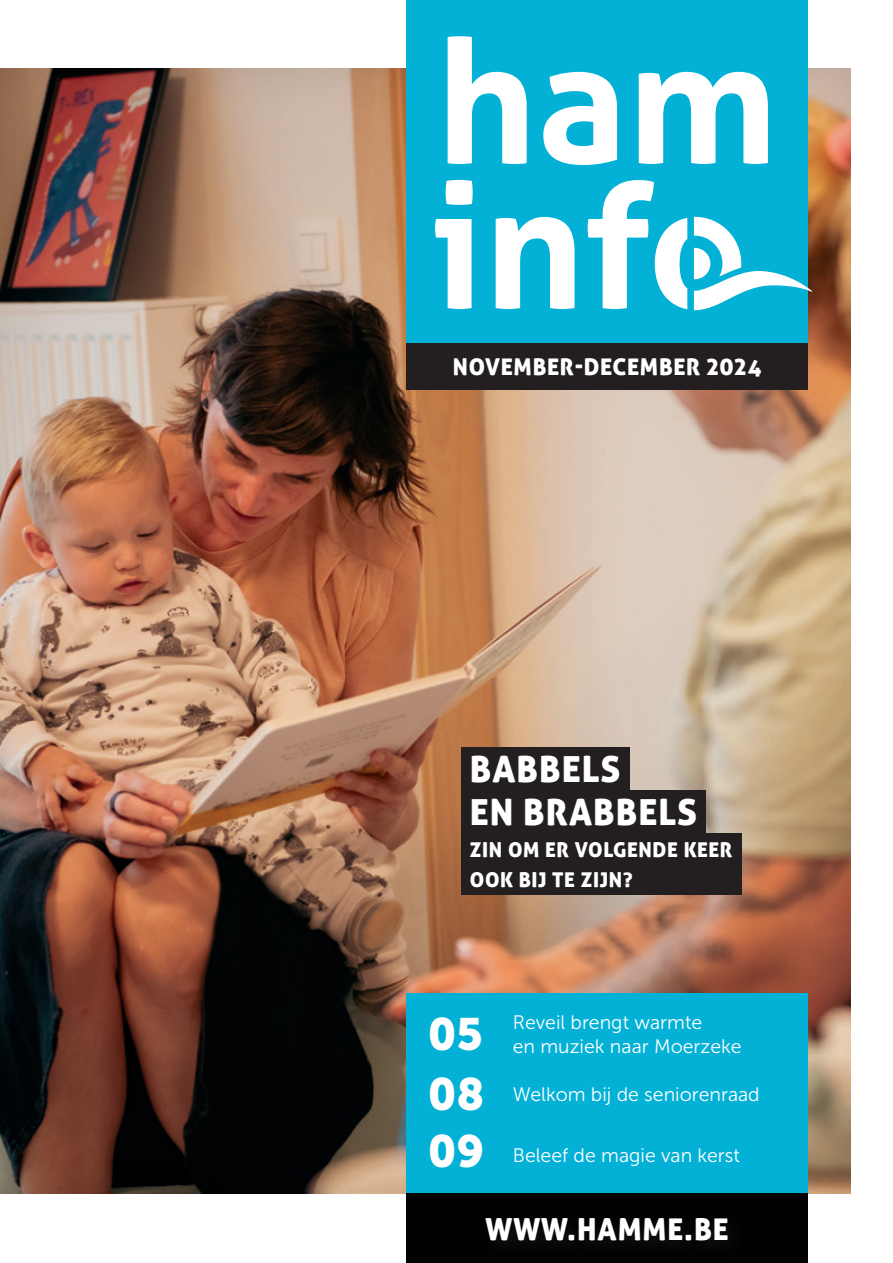
<style>
.page{position:relative;width:893px;height:1263px;background:#fff}
.page>*{position:absolute;margin:0;border:0;box-sizing:border-box;transform-origin:0 0}
.t1{font:45px "Museo Sans 900";color:#fff}
.t2{font:36px "Aller Display";letter-spacing:.03em;color:#fff}
.t3{font:30px "Aller Display";letter-spacing:.03em;color:#fff}
.t4{font:22.95px "Aller Display";letter-spacing:.03em;color:#fff}
.t5{font:20.4px/30px "Aller Display";letter-spacing:.03em;color:#fff}
.t6{font:19.5px/24px "Museo Sans 300";color:#fff}
</style>
<div class="page">
<div style="left:0;top:68px;width:851px;height:1126px;background:#231f20;opacity:.1"></div>
<div style="left:406px;top:0;width:402px;height:343px;background:#03b1d7"></div>
<div style="left:406px;top:993px;width:402px;height:225px;background:#03b1d7"></div>
<div style="left:406px;top:1194px;width:402px;height:69px;background:#000103"></div>
<svg style="left:448px;top:36px;width:79px;height:128px"></svg>
<svg style="left:543px;top:72px;width:74px;height:93px"></svg>
<svg style="left:639px;top:72px;width:129px;height:92px"></svg>
<svg style="left:435px;top:180px;width:38px;height:129px"></svg>
<svg style="left:496px;top:217px;width:78px;height:92px"></svg>
<svg style="left:588px;top:180px;width:99px;height:129px"></svg>
<svg style="left:694px;top:217px;width:118px;height:93px"></svg>
<div style="left:406px;top:343px;width:402px;height:47px;background:#231f20"></div>
<div style="left:461px;top:833px;width:280px;height:62px;background:#231f20"></div>
<div style="left:461px;top:790px;width:245px;height:43px;background:#231f20"></div>
<div style="left:461px;top:747px;width:168px;height:43px;background:#231f20"></div>
<p class="t4" style="left:453px;top:352px;width:310px">NOVEMBER-DECEMBER 2024</p>
<h2 class="t2" style="left:470px;top:746px;width:153px">BABBELS</h2>
<h2 class="t2" style="left:470px;top:789px;width:229px">EN BRABBELS</h2>
<p class="t5" style="left:470px;top:834px;width:264px">ZIN OM ER VOLGENDE KEER<br>OOK BIJ TE ZIJN?</p>
<h1 class="t1" style="left:428px;top:1009px;width:57px">05</h1>
<p class="t6" style="left:513px;top:1010px;width:230px">Reveil brengt warmte<br>en muziek naar Moerzeke</p>
<h1 class="t1" style="left:428px;top:1068px;width:58px">08</h1>
<p class="t6" style="left:513px;top:1082px;width:248px">Welkom bij de seniorenraad</p>
<h1 class="t1" style="left:428px;top:1126px;width:58px">09</h1>
<p class="t6" style="left:513px;top:1143px;width:229px">Beleef de magie van kerst</p>
<h3 class="t3" style="left:486px;top:1210px;width:245px">WWW.HAMME.BE</h3>
</div>
